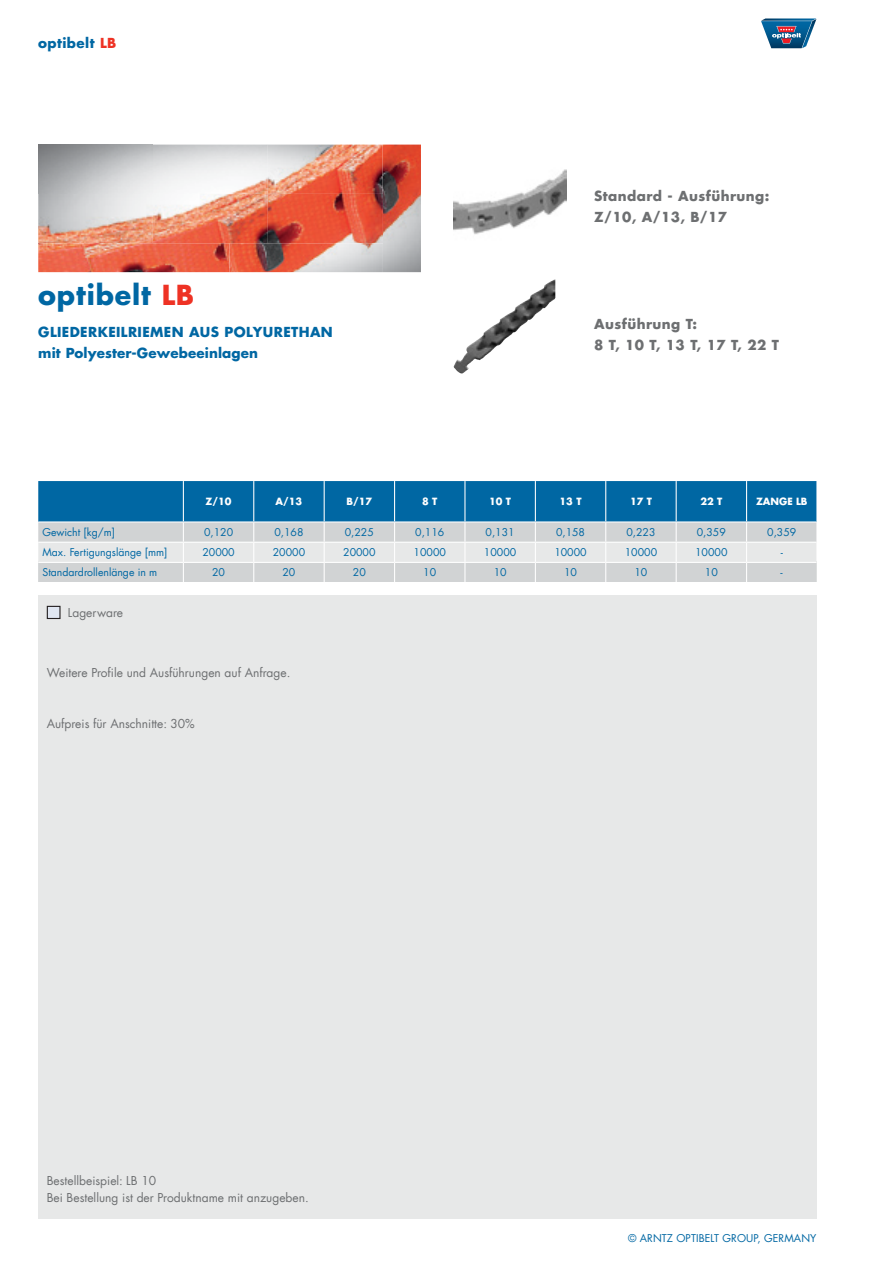
<style>
.page{position:relative;width:893px;height:1263px;background:#fff}
.page>*{position:absolute;margin:0;border:0;box-sizing:border-box;transform-origin:0 0}
.t1{font:700 27px "Futura Com";letter-spacing:.03em;color:#0067a3}
.t2{font:700 13.5px/21px "Futura Com";letter-spacing:.03em;color:#0067a3}
.t3{font:700 13.5px/21px "Futura Com";letter-spacing:.03em;color:#6d6f71}
.t4{font:12px/17px "Futura Com";color:#6d6f71}
.t5{font:10.5px "Futura Com";color:#0067a3}
.t6{font:700 9.75px "Futura Com";color:#fff}
.s1{color:#ee3224}
</style>
<div class="page">
<svg style="left:761px;top:18px;width:55px;height:30px"></svg>
<div style="left:38px;top:561px;width:778px;height:657px;background:#e7e8e8"></div>
<img style="left:38px;top:145px;width:383px;height:127px">
<img style="left:454px;top:169px;width:113px;height:66px">
<img style="left:530px;top:279px;width:25px;height:19px">
<svg style="left:38px;top:481px;width:778px;height:101px;background:#82acc5"></svg>
<hr style="left:38px;top:521px;width:145px;height:1px;background:#fff">
<hr style="left:183px;top:521px;width:71px;height:1px;background:#fff">
<hr style="left:254px;top:521px;width:70px;height:1px;background:#fff">
<hr style="left:324px;top:521px;width:71px;height:1px;background:#fff">
<hr style="left:395px;top:521px;width:70px;height:1px;background:#fff">
<hr style="left:465px;top:521px;width:70px;height:1px;background:#fff">
<hr style="left:535px;top:521px;width:71px;height:1px;background:#fff">
<hr style="left:606px;top:521px;width:70px;height:1px;background:#fff">
<hr style="left:676px;top:521px;width:71px;height:1px;background:#fff">
<hr style="left:747px;top:521px;width:69px;height:1px;background:#fff">
<hr style="left:38px;top:542px;width:145px;height:1px;background:#fff">
<hr style="left:183px;top:542px;width:71px;height:1px;background:#fff">
<hr style="left:254px;top:542px;width:70px;height:1px;background:#fff">
<hr style="left:324px;top:542px;width:71px;height:1px;background:#fff">
<hr style="left:395px;top:542px;width:70px;height:1px;background:#fff">
<hr style="left:465px;top:542px;width:70px;height:1px;background:#fff">
<hr style="left:535px;top:542px;width:71px;height:1px;background:#fff">
<hr style="left:606px;top:542px;width:70px;height:1px;background:#fff">
<hr style="left:676px;top:542px;width:71px;height:1px;background:#fff">
<hr style="left:747px;top:542px;width:69px;height:1px;background:#fff">
<hr style="left:38px;top:562px;width:145px;height:1px;background:#fff">
<hr style="left:183px;top:562px;width:71px;height:1px;background:#fff">
<hr style="left:254px;top:562px;width:70px;height:1px;background:#fff">
<hr style="left:324px;top:562px;width:71px;height:1px;background:#fff">
<hr style="left:395px;top:562px;width:70px;height:1px;background:#fff">
<hr style="left:465px;top:562px;width:70px;height:1px;background:#fff">
<hr style="left:535px;top:562px;width:71px;height:1px;background:#fff">
<hr style="left:606px;top:562px;width:70px;height:1px;background:#fff">
<hr style="left:676px;top:562px;width:71px;height:1px;background:#fff">
<hr style="left:747px;top:562px;width:69px;height:1px;background:#fff">
<div style="left:38px;top:582px;width:778px;height:13px;background:#fff"></div>
<div style="left:47px;top:606px;width:13px;height:12px;background:#e0e6f1"></div>
<div style="left:47px;top:606px;width:14px;height:13px;border:1px solid #231f20"></div>
<p class="t2" style="left:38px;top:32px;width:79px">optibelt <span class="s1">LB</span></p>
<h1 class="t1" style="left:38px;top:274px;width:157px">optibelt <span class="s1">LB</span></h1>
<p class="t2" style="left:38px;top:321px;width:296px">GLIEDERKEILRIEMEN AUS POLYURETHAN mit Polyester-Gewebeeinlagen</p>
<p class="t3" style="left:594px;top:185px;width:177px">Standard - Ausführung:<br>Z/10, A/13, B/17</p>
<p class="t3" style="left:594px;top:313px;width:186px">Ausführung T:<br>8 T, 10 T, 13 T, 17 T, 22 T</p>
<p class="t6" style="left:206px;top:494px;width:27px">Z/10</p>
<p class="t6" style="left:276px;top:494px;width:28px">A/13</p>
<p class="t6" style="left:347px;top:494px;width:27px">B/17</p>
<p class="t6" style="left:422px;top:494px;width:17px">8 T</p>
<p class="t6" style="left:489px;top:494px;width:23px">10 T</p>
<p class="t6" style="left:560px;top:494px;width:23px">13 T</p>
<p class="t6" style="left:630px;top:494px;width:23px">17 T</p>
<p class="t6" style="left:700px;top:494px;width:23px">22 T</p>
<p class="t6" style="left:756px;top:494px;width:53px">ZANGE LB</p>
<p class="t5" style="left:43px;top:525px;width:74px">Gewicht [kg/m]</p>
<p class="t5" style="left:204px;top:525px;width:31px">0,120</p>
<p class="t5" style="left:274px;top:525px;width:31px">0,168</p>
<p class="t5" style="left:345px;top:525px;width:31px">0,225</p>
<p class="t5" style="left:415px;top:525px;width:31px">0,116</p>
<p class="t5" style="left:486px;top:525px;width:31px">0,131</p>
<p class="t5" style="left:556px;top:525px;width:31px">0,158</p>
<p class="t5" style="left:626px;top:525px;width:31px">0,223</p>
<p class="t5" style="left:697px;top:525px;width:31px">0,359</p>
<p class="t5" style="left:767px;top:525px;width:31px">0,359</p>
<p class="t5" style="left:43px;top:545px;width:127px">Max. Fertigungslänge [mm]</p>
<p class="t5" style="left:202px;top:545px;width:34px">20000</p>
<p class="t5" style="left:273px;top:545px;width:34px">20000</p>
<p class="t5" style="left:343px;top:545px;width:34px">20000</p>
<p class="t5" style="left:414px;top:545px;width:34px">10000</p>
<p class="t5" style="left:484px;top:545px;width:34px">10000</p>
<p class="t5" style="left:554px;top:545px;width:34px">10000</p>
<p class="t5" style="left:625px;top:545px;width:34px">10000</p>
<p class="t5" style="left:695px;top:545px;width:34px">10000</p>
<p class="t5" style="left:781px;top:545px;width:4px">-</p>
<p class="t5" style="left:42px;top:565px;width:116px">Standardrollenlänge in m</p>
<p class="t5" style="left:212px;top:565px;width:14px">20</p>
<p class="t5" style="left:282px;top:565px;width:14px">20</p>
<p class="t5" style="left:353px;top:565px;width:14px">20</p>
<p class="t5" style="left:423px;top:565px;width:14px">10</p>
<p class="t5" style="left:494px;top:565px;width:14px">10</p>
<p class="t5" style="left:564px;top:565px;width:14px">10</p>
<p class="t5" style="left:634px;top:565px;width:14px">10</p>
<p class="t5" style="left:705px;top:565px;width:14px">10</p>
<p class="t5" style="left:781px;top:565px;width:4px">-</p>
<p class="t4" style="left:68px;top:604px;width:57px">Lagerware</p>
<p class="t4" style="left:47px;top:664px;width:245px">Weitere Profile und Ausführungen auf Anfrage.</p>
<p class="t4" style="left:47px;top:715px;width:149px">Aufpreis für Anschnitte: 30%</p>
<p class="t4" style="left:47px;top:1172px;width:264px">Bestellbeispiel: LB 10<br>Bei Bestellung ist der Produktname mit anzugeben.</p>
<p class="t5" style="left:628px;top:1231px;width:190px">© Arntz OPTIBELT Group, Germany</p>
</div>
